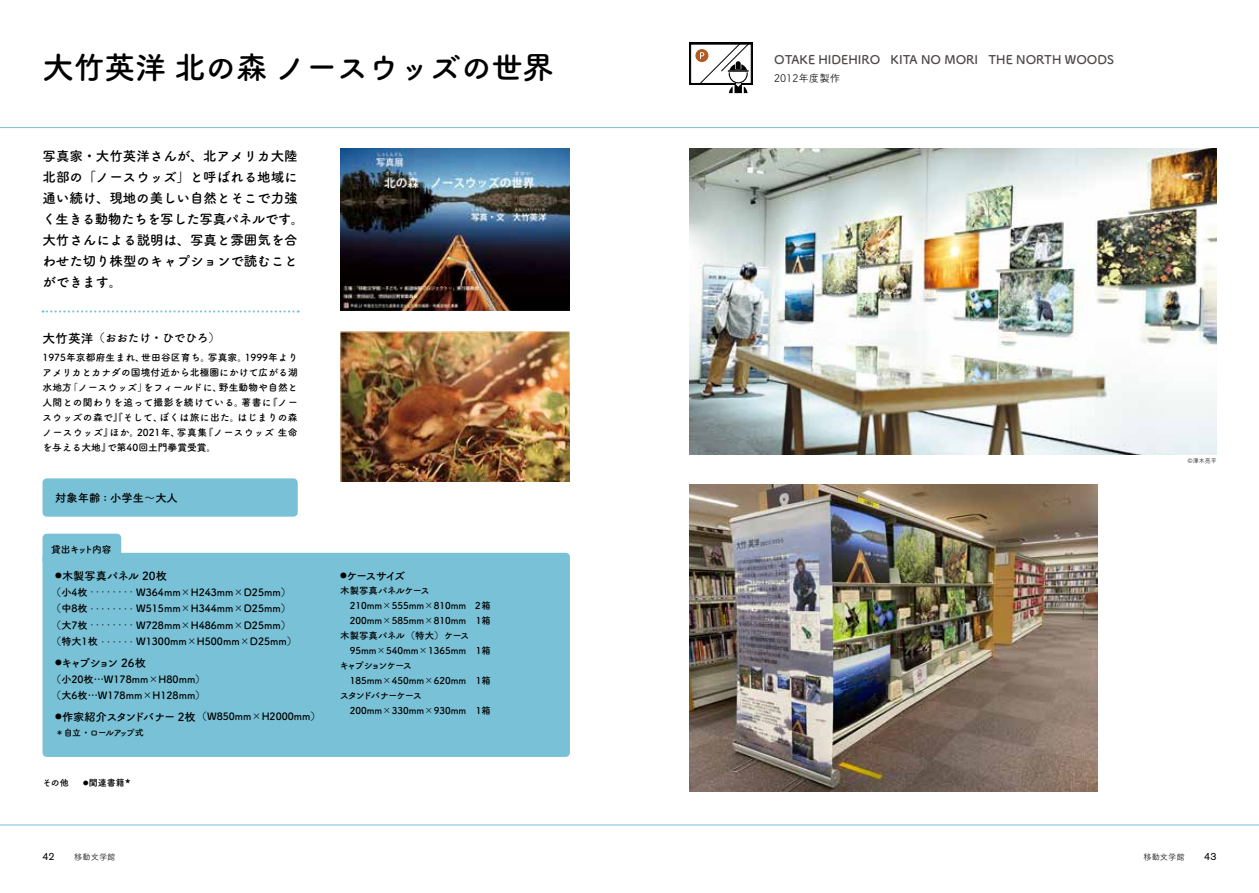
<style>
.page{position:relative;width:1259px;height:893px;background:#fff}
.page>*{position:absolute;margin:0;border:0;box-sizing:border-box;transform-origin:0 0}
.t1{font:700 31.5px "Tsuku A Rd Gothic";letter-spacing:-.02em;color:#000}
.t2{font:700 13.5px/21px "Tsuku A Rd Gothic";letter-spacing:-.005em;color:#000}
.t3{font:700 12px "Tsuku A Rd Gothic";color:#4c4948}
.t4{font:700 11.55px "Tsuku A Rd Gothic";color:#000}
.t5{font:700 11.25px "Tsuku A Rd Gothic";color:#000}
.t6{font:700 11.25px "Tsuku A Rd Gothic";letter-spacing:-.21em;color:#000}
.t7{font:10.5px "Tsuku A Rd Gothic";color:#000}
.t8{font:10.5px "Akzidenz Grotesk Pro";color:#000}
.t9{font:700 10.2px/16.5px "Tsuku A Rd Gothic";color:#000}
.t10{font:700 9.75px/15px "Tsuku A Rd Gothic";color:#000;text-align:justify}
.t11{font:700 9.75px "Tsuku A Rd Gothic";letter-spacing:-.11em;color:#000}
.t12{font:700 9.45px/15px "Tsuku A Rd Gothic";color:#000}
.t13{font:700 9px "Tsuku A Rd Gothic";letter-spacing:-.13em;color:#000}
.t14{font:700 9px "Tsuku A Rd Gothic";letter-spacing:-.055em;color:#000}
.t15{font:8.25px "Tsuku A Rd Gothic";color:#000}
.t16{font:6px "Tsuku A Rd Gothic Std R";color:#000}
.s1{font-size:12.75px}
.s2{font-size:6.75px}
.s3{font-size:11.25px}
</style>
<div class="page">
<hr style="left:0;top:127px;width:1259px;height:1px;background:#79c1d6">
<div style="left:43px;top:478px;width:255px;height:39px;background:#79c1d6;border-radius:4px"></div>
<div style="left:43px;top:553px;width:527px;height:204px;background:#79c1d6;border-radius:4px"></div>
<div style="left:43px;top:534px;width:78px;height:31px;background:#79c1d6;border-radius:4px"></div>
<svg style="left:43px;top:310px;width:256px;height:3px"></svg>
<img style="left:340px;top:149px;width:230px;height:161px">
<hr style="left:0;top:825px;width:1259px;height:1px;background:#79c1d6">
<img style="left:340px;top:332px;width:230px;height:150px">
<img style="left:689px;top:149px;width:527px;height:306px">
<img style="left:689px;top:485px;width:408px;height:306px">
<div style="left:689px;top:43px;width:64px;height:42px;background:#0f0f0f"></div>
<div style="left:690px;top:44px;width:61px;height:40px;background:#fff;border:1px solid #000"></div>
<svg style="left:695px;top:49px;width:13px;height:13px"></svg>
<svg style="left:699px;top:43px;width:51px;height:50px"></svg>
<h1 class="t1" style="left:43px;top:42px;width:513px">大竹英洋 北の森 ノースウッズの世界</h1>
<h2 class="t2" style="left:43px;top:144px;width:263px">写真家・大竹英洋さんが、北アメリカ大陸北部の「ノースウッズ」と呼ばれる地域に通い続け、現地の美しい自然とそこで力強く生きる動物たちを写した写真パネルです。大竹さんによる説明は、写真と雰囲気を合わせた切り株型のキャプションで読むことができます。</h2>
<p class="t4" style="left:43px;top:329px;width:179px"><span class="s1">大竹英洋</span>（おおたけ・ひでひろ）</p>
<p class="t10" style="left:43px;top:349px;width:257px">1975年京都府生まれ、世田谷区育ち。写真家。1999年よりアメリカとカナダの国境付近から北極圏にかけて広がる湖水地方「ノースウッズ」をフィールドに、野生動物や自然と人間との関わりを追って撮影を続けている。著書に『ノースウッズの森で』『そして、ぼくは旅に出た。はじまりの森ノースウッズ』ほか。2021年、写真集『ノースウッズ 生命を与える大地』で第40回土門拳賞受賞。</p>
<p class="t5" style="left:55px;top:489px;width:124px">対象年齢 : 小学生～大人</p>
<p class="t11" style="left:51px;top:542px;width:62px">貸出キット内容</p>
<p class="t5" style="left:55px;top:567px;width:113px"><sup>●</sup>木製写真パネル 20枚</p>
<p class="t9" style="left:51px;top:583px;width:247px">（小4枚<sup>・・・・・・・・</sup> W364mm×H243mm×D25mm）（中8枚<sup>・・・・・・・・</sup> W515mm×H344mm×D25mm）（大7枚<sup>・・・・・・・・</sup> W728mm×H486mm×D25mm）（特大1枚<sup>・・・・・・</sup> W1300mm×H500mm×D25mm）</p>
<p class="t6" style="left:55px;top:654px;width:92px"><sup>●</sup>キャプション 26枚</p>
<p class="t9" style="left:51px;top:670px;width:156px">（小20枚…W178mm×H80mm）（大6枚…W178mm×H128mm）</p>
<p class="t9" style="left:55px;top:708px;width:267px"><span class="s2">●</span><span class="s3">作家紹介スタンドバナー 2枚</span>（W850mm×H2000mm）</p>
<p class="t13" style="left:55px;top:726px;width:90px">＊自立・ロールアップ式</p>
<p class="t14" style="left:43px;top:776px;width:90px">その他 　<sup>◉</sup>関連書籍<sup>★</sup></p>
<p class="t5" style="left:340px;top:567px;width:67px"><sup>●</sup>ケースサイズ</p>
<p class="t12" style="left:339px;top:582px;width:153px">木製写真パネルケース　210mm×555mm×810mm　２箱　200mm×585mm×810mm　1箱木製写真パネル（特大）ケース　95mm×540mm×1365mm　1箱キャプションケース　185mm×450mm×620mm　1箱スタンドバナーケース　200mm×330mm×930mm　1箱</p>
<p class="t3" style="left:774px;top:50px;width:341px">OTAKE HIDEHIRO KITA NO MORI THE NORTH WOODS</p>
<p class="t7" style="left:774px;top:70px;width:68px">2012年度製作</p>
<p class="t16" style="left:1187px;top:457px;width:31px">©澤木亮平</p>
<p class="t8" style="left:43px;top:850px;width:14px">42</p>
<p class="t15" style="left:74px;top:850px;width:43px">移動文学館</p>
<p class="t15" style="left:1143px;top:850px;width:43px">移動文学館</p>
<p class="t8" style="left:1204px;top:850px;width:14px">43</p>
</div>
